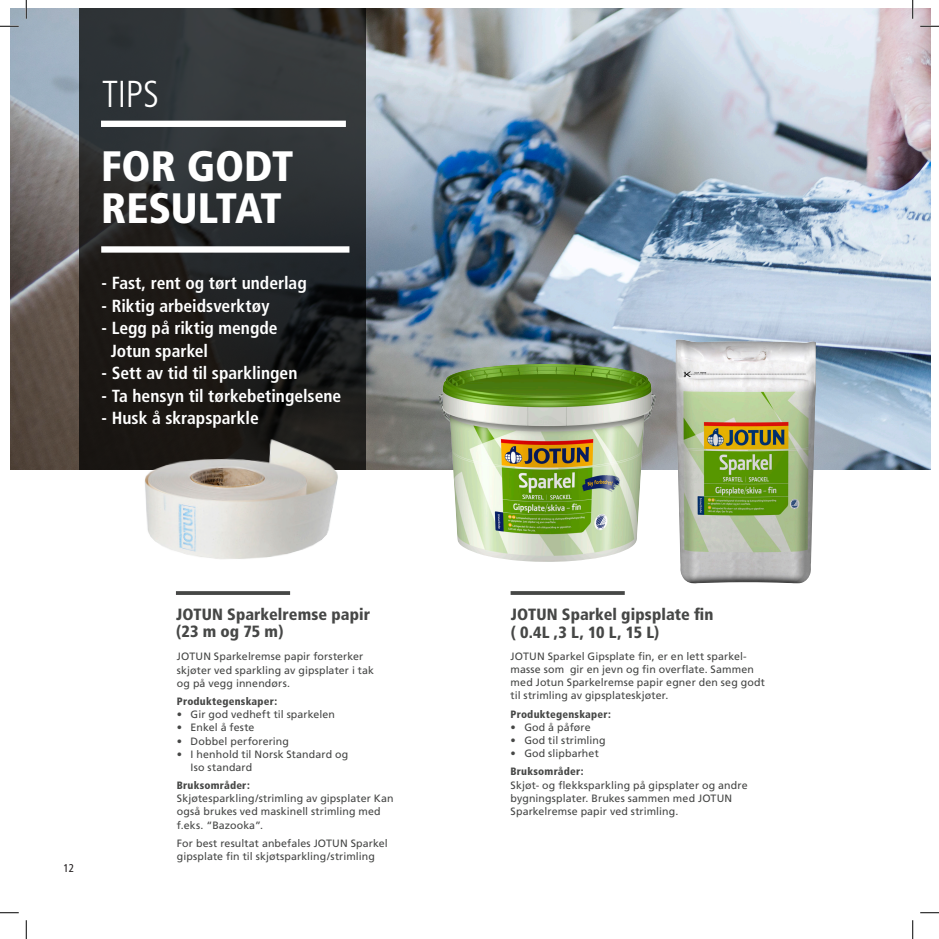
<style>
.page{position:relative;width:939px;height:939px;background:#fff}
.page>*{position:absolute;margin:0;border:0;box-sizing:border-box;transform-origin:0 0}
.Heading_2_40_37{font:900 condensed 42.5px "Frutiger";letter-spacing:-.005em;color:#fff}
.Stikktittel_30_28{font:300 condensed 37.5px "Frutiger";color:#fff}
.Ingress_hvit_14_18pk{font:700 condensed 17.5px/22.5px "Frutiger";color:#fff}
.Mellomtittel_13_pkt{font:900 condensed 16.25px/17.5px "Frutiger";letter-spacing:.005em;color:#464746}
.t1{font:condensed 11.25px "Frutiger";color:#231f20}
.Brødtekst_grå_8_5_10{font:10.62px/13.1px "Frutiger CE";letter-spacing:.01em;color:#464746}
.Mellomtittel_grå_8_5{font:10.62px/13.1px "Frutiger CE";letter-spacing:.01em;color:#464746}
.Mellomtittel_grå_8_5-2{font:900 condensed 10.62px "Frutiger";letter-spacing:.02em;color:#464746}
.s1{font-family:"Frutiger";font-weight:900;font-stretch:condensed}
</style>
<div class="page">
<img style="left:10px;top:9px;width:920px;height:460px">
<svg style="left:80px;top:9px;width:286px;height:460px;background:#262829"></svg>
<img style="left:113px;top:424px;width:243px;height:135px">
<svg style="left:176px;top:591px;width:114px;height:4px"></svg>
<div style="left:101px;top:121px;width:245px;height:6px;background:#fff"></div>
<div style="left:101px;top:246px;width:248px;height:6px;background:#fff"></div>
<hr style="left:510px;top:591px;width:114px;height:3px;background:#464746">
<img style="left:438px;top:364px;width:217px;height:197px">
<img style="left:675px;top:339px;width:141px;height:245px">
<svg style="left:0;top:25px;width:19px;height:2px"></svg>
<svg style="left:920px;top:25px;width:18px;height:2px"></svg>
<svg style="left:0;top:912px;width:19px;height:1px"></svg>
<svg style="left:920px;top:912px;width:18px;height:1px"></svg>
<svg style="left:25px;top:0;width:2px;height:19px"></svg>
<svg style="left:25px;top:920px;width:2px;height:18px"></svg>
<svg style="left:911px;top:0;width:2px;height:19px"></svg>
<svg style="left:912px;top:920px;width:1px;height:18px"></svg>
<p class="Stikktittel_30_28" style="left:102px;top:73px;width:58px">TIPS</p>
<p class="Heading_2_40_37" style="left:101px;top:141px;width:193px">FOR GODT</p>
<p class="Heading_2_40_37" style="left:101px;top:182px;width:182px">RESULTAT</p>
<p class="Ingress_hvit_14_18pk" style="left:102px;top:271px;width:207px">- Fast, rent og tørt underlag</p>
<p class="Ingress_hvit_14_18pk" style="left:102px;top:294px;width:169px">- Riktig arbeidsverktøy</p>
<p class="Ingress_hvit_14_18pk" style="left:111px;top:317px;width:168px;text-indent:-9px">- Legg på riktig mengde<br>Jotun sparkel</p>
<p class="Ingress_hvit_14_18pk" style="left:102px;top:362px;width:197px">- Sett av tid til sparklingen</p>
<p class="Ingress_hvit_14_18pk" style="left:102px;top:384px;width:241px">- Ta hensyn til tørkebetingelsene</p>
<p class="Ingress_hvit_14_18pk" style="left:102px;top:407px;width:159px">- Husk å skrapsparkle</p>
<p class="t1" style="left:63px;top:861px;width:12px">12</p>
<p class="Mellomtittel_13_pkt" style="left:176px;top:605px;width:195px">JOTUN Sparkelremse papir (23 m og 75 m)</p>
<p class="Brødtekst_grå_8_5_10" style="left:177px;top:650px;width:199px">JOTUN Sparkelremse papir forsterker skjøter ved sparkling av gipsplater i tak og på vegg innendørs.</p>
<p class="Mellomtittel_grå_8_5-2" style="left:177px;top:695px;width:102px">Produktegenskaper:</p>
<p class="Brødtekst_grå_8_5_10" style="left:177px;top:707px;width:160px">• Gir god vedheft til sparkelen</p>
<p class="Brødtekst_grå_8_5_10" style="left:177px;top:721px;width:79px">• Enkel å feste</p>
<p class="Brødtekst_grå_8_5_10" style="left:177px;top:734px;width:114px">• Dobbel perforering</p>
<p class="Brødtekst_grå_8_5_10" style="left:191px;top:747px;width:159px;text-indent:-14px">• I henhold til Norsk Standard og<br>Iso standard</p>
<p class="Mellomtittel_grå_8_5" style="left:177px;top:778px;width:218px"><span class="s1">Bruksområder:<br></span>Skjøtesparkling/strimling av gipsplater Kan også brukes ved maskinell strimling med f.eks. “Bazooka”.</p>
<p class="Mellomtittel_grå_8_5" style="left:177px;top:836px;width:212px">For best resultat anbefales JOTUN Sparkel gipsplate fin til skjøtsparkling/strimling</p>
<p class="Mellomtittel_13_pkt" style="left:510px;top:606px;width:204px">JOTUN Sparkel gipsplate fin ( 0.4L ,3 L, 10 L, 15 L)</p>
<p class="Brødtekst_grå_8_5_10" style="left:510px;top:649px;width:256px">JOTUN Sparkel Gipsplate fin, er en lett sparkel&shy;masse som gir en jevn og fin overflate. Sammen med Jotun Sparkelremse papir egner den seg godt til strimling av gipsplateskjøter.</p>
<p class="Mellomtittel_grå_8_5-2" style="left:510px;top:707px;width:102px">Produktegenskaper:</p>
<p class="Brødtekst_grå_8_5_10" style="left:510px;top:720px;width:82px">• God å påføre</p>
<p class="Brødtekst_grå_8_5_10" style="left:510px;top:733px;width:96px">• God til strimling</p>
<p class="Brødtekst_grå_8_5_10" style="left:510px;top:746px;width:90px">• God slipbarhet</p>
<p class="Mellomtittel_grå_8_5-2" style="left:510px;top:765px;width:74px">Bruksområder:</p>
<p class="Brødtekst_grå_8_5_10" style="left:510px;top:778px;width:238px">Skjøt- og flekksparkling på gipsplater og andre bygningsplater. Brukes sammen med JOTUN<br>Sparkelremse papir ved strimling.</p>
</div>
